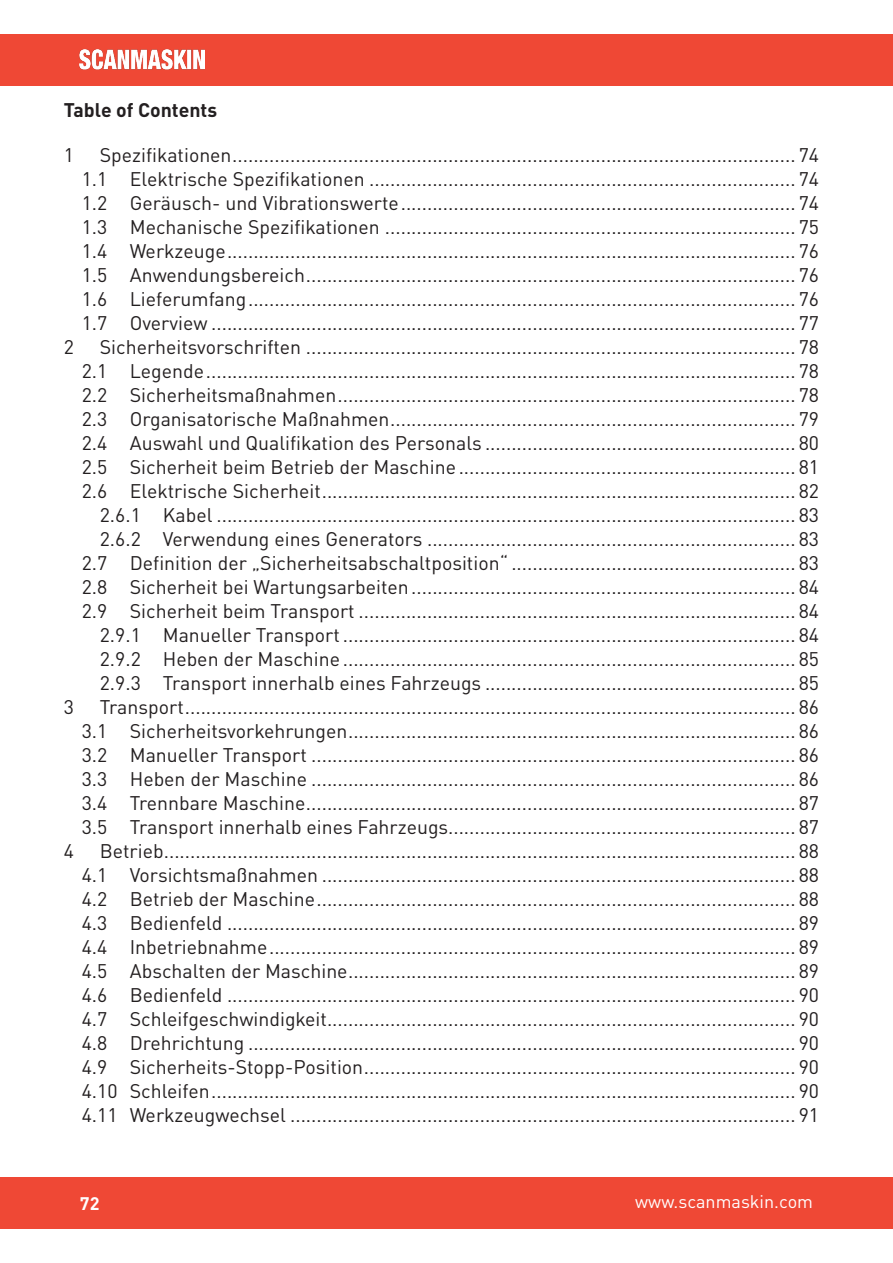
<style>
.page{position:relative;width:893px;height:1263px;background:#fff}
.page>*{position:absolute;margin:0;border:0;box-sizing:border-box;transform-origin:0 0}
.Toc_2{font:19.5px/24px "DIN Pro";color:#231f20}
.Toc_3{font:19.5px "DIN Pro";color:#231f20}
.Toc_1{font:19.5px "DIN Pro";color:#231f20}
.Default{font:700 19.5px "DIN Pro";color:#231f20}
.t1{font:18px "DIN Pro";color:#fff}
.t2{font:700 18px "DIN Pro";color:#fff}
</style>
<div class="page">
<div style="left:0;top:34px;width:893px;height:51px;background:#ef4835"></div>
<div style="left:0;top:1178px;width:893px;height:51px;background:#ef4835"></div>
<img style="left:80px;top:50px;width:124px;height:19px">
<p class="Default" style="left:64px;top:95px;width:155px">Table of Contents</p>
<p class="Toc_1" style="left:64px;top:140px;width:12px">1</p>
<p class="Toc_1" style="left:100px;top:140px;width:721px">Spezifikationen........................................................................................................... 74</p>
<p class="Toc_2" style="left:82px;top:165px;width:739px">1.1 Elektrische Spezifikationen ................................................................................. 74<br>1.2 Geräusch- und Vibrationswerte........................................................................... 74</p>
<p class="Toc_2" style="left:82px;top:213px;width:739px">1.3 Mechanische Spezifikationen .............................................................................. 75</p>
<p class="Toc_2" style="left:82px;top:237px;width:739px">1.4 Werkzeuge............................................................................................................ 76</p>
<p class="Toc_2" style="left:82px;top:261px;width:739px">1.5 Anwendungsbereich............................................................................................. 76</p>
<p class="Toc_2" style="left:82px;top:285px;width:739px">1.6 Lieferumfang........................................................................................................ 76</p>
<p class="Toc_2" style="left:82px;top:309px;width:739px">1.7 Overview ............................................................................................................... 77</p>
<p class="Toc_1" style="left:64px;top:332px;width:12px">2</p>
<p class="Toc_1" style="left:100px;top:332px;width:721px">Sicherheitsvorschriften ............................................................................................. 78</p>
<p class="Toc_2" style="left:82px;top:357px;width:739px">2.1 Legende................................................................................................................ 78</p>
<p class="Toc_2" style="left:82px;top:381px;width:739px">2.2 Sicherheitsmaßnahmen....................................................................................... 78</p>
<p class="Toc_2" style="left:82px;top:405px;width:739px">2.3 Organisatorische Maßnahmen............................................................................. 79</p>
<p class="Toc_2" style="left:82px;top:429px;width:739px">2.4 Auswahl und Qualifikation des Personals ........................................................... 80</p>
<p class="Toc_2" style="left:82px;top:453px;width:739px">2.5 Sicherheit beim Betrieb der Maschine ................................................................ 81</p>
<p class="Toc_2" style="left:82px;top:477px;width:739px">2.6 Elektrische Sicherheit.......................................................................................... 82</p>
<p class="Toc_3" style="left:100px;top:500px;width:721px">2.6.1 Kabel .............................................................................................................. 83</p>
<p class="Toc_3" style="left:100px;top:524px;width:721px">2.6.2 Verwendung eines Generators ...................................................................... 83</p>
<p class="Toc_2" style="left:82px;top:549px;width:739px">2.7 Definition der „Sicherheitsabschaltposition“ ...................................................... 83</p>
<p class="Toc_2" style="left:82px;top:573px;width:739px">2.8 Sicherheit bei Wartungsarbeiten......................................................................... 84</p>
<p class="Toc_2" style="left:82px;top:597px;width:739px">2.9 Sicherheit beim Transport ................................................................................... 84</p>
<p class="Toc_3" style="left:100px;top:620px;width:721px">2.9.1 Manueller Transport...................................................................................... 84</p>
<p class="Toc_3" style="left:100px;top:644px;width:721px">2.9.2 Heben der Maschine ...................................................................................... 85</p>
<p class="Toc_3" style="left:100px;top:668px;width:721px">2.9.3 Transport innerhalb eines Fahrzeugs ........................................................... 85</p>
<p class="Toc_1" style="left:64px;top:692px;width:12px">3</p>
<p class="Toc_1" style="left:100px;top:692px;width:721px">Transport.................................................................................................................... 86</p>
<p class="Toc_2" style="left:82px;top:717px;width:739px">3.1 Sicherheitsvorkehrungen..................................................................................... 86</p>
<p class="Toc_2" style="left:82px;top:741px;width:739px">3.2 Manueller Transport ............................................................................................ 86</p>
<p class="Toc_2" style="left:82px;top:765px;width:739px">3.3 Heben der Maschine ............................................................................................ 86</p>
<p class="Toc_2" style="left:82px;top:789px;width:739px">3.4 Trennbare Maschine............................................................................................. 87</p>
<p class="Toc_2" style="left:82px;top:813px;width:739px">3.5 Transport innerhalb eines Fahrzeugs.................................................................. 87</p>
<p class="Toc_1" style="left:64px;top:836px;width:12px">4</p>
<p class="Toc_1" style="left:100px;top:836px;width:721px">Betrieb........................................................................................................................ 88</p>
<p class="Toc_2" style="left:82px;top:861px;width:739px">4.1 Vorsichtsmaßnahmen .......................................................................................... 88</p>
<p class="Toc_2" style="left:82px;top:885px;width:739px">4.2 Betrieb der Maschine........................................................................................... 88</p>
<p class="Toc_2" style="left:82px;top:909px;width:739px">4.3 Bedienfeld ............................................................................................................ 89</p>
<p class="Toc_2" style="left:82px;top:933px;width:739px">4.4 Inbetriebnahme.................................................................................................... 89</p>
<p class="Toc_2" style="left:82px;top:957px;width:739px">4.5 Abschalten der Maschine..................................................................................... 89</p>
<p class="Toc_2" style="left:82px;top:981px;width:739px">4.6 Bedienfeld ............................................................................................................ 90</p>
<p class="Toc_2" style="left:82px;top:1005px;width:739px">4.7 Schleifgeschwindigkeit......................................................................................... 90</p>
<p class="Toc_2" style="left:82px;top:1029px;width:739px">4.8 Drehrichtung ........................................................................................................ 90</p>
<p class="Toc_2" style="left:82px;top:1053px;width:739px">4.9 Sicherheits-Stopp-Position.................................................................................. 90</p>
<p class="Toc_2" style="left:82px;top:1077px;width:739px">4.10 Schleifen............................................................................................................... 90</p>
<p class="Toc_2" style="left:82px;top:1101px;width:739px">4.11 Werkzeugwechsel ................................................................................................ 91</p>
<p class="t2" style="left:80px;top:1189px;width:21px">72</p>
<p class="t1" style="left:635px;top:1187px;width:179px">www.scanmaskin.com</p>
</div>
